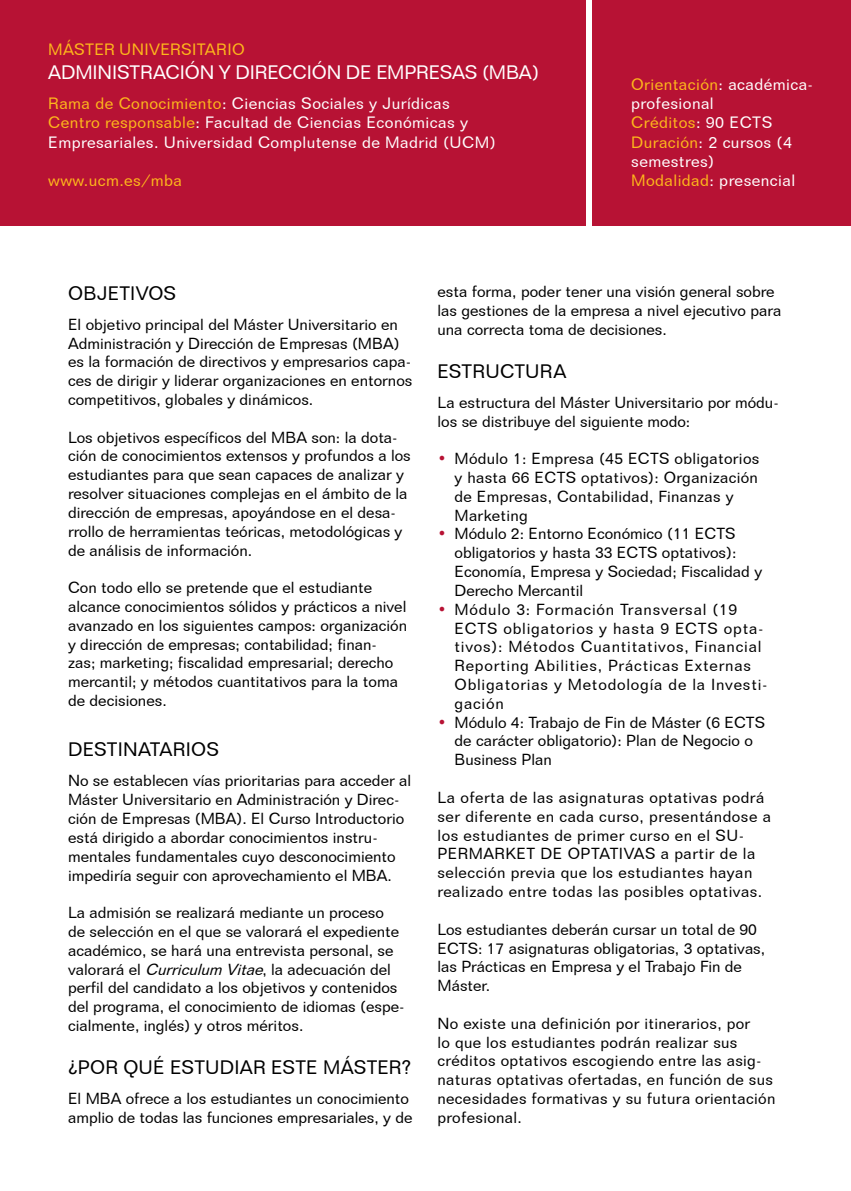
<style>
.page{position:relative;width:851px;height:1191px;background:#fff}
.page>*{position:absolute;margin:0;border:0;box-sizing:border-box;transform-origin:0 0}
.t1{font:19px "Folio BT";letter-spacing:.01em;color:#000}
.t2{font:19px "Folio BT";letter-spacing:-.01em;color:#fff}
.t3{font:16px/19.2px "Folio BT";letter-spacing:.025em;color:#fff}
.t4{font:16px "Folio BT";letter-spacing:.02em;color:#fdb71b}
.t5{font:15.6px/18.8px "Folio BT";color:#000}
.t6{font:15.6px/18.8px "Folio BT";letter-spacing:.02em;color:#000}
.t7{font:15.6px/18.8px "Folio BT";letter-spacing:.03em;color:#000}
.t8{font:15.6px/18.8px "Folio BT";letter-spacing:.05em;color:#000}
.s1{color:#fdb71b}
.s2{font-style:italic}
.s3{color:#b71234}
</style>
<div class="page">
<div style="left:592px;top:0;width:258px;height:225px;background:#b71234"></div>
<div style="left:0;top:0;width:585px;height:225px;background:#b71234"></div>
<p class="t4" style="left:48px;top:39px;width:198px">MÁSTER UNIVERSITARIO</p>
<p class="t2" style="left:48px;top:60px;width:492px">ADMINISTRACIÓN Y DIRECCIÓN DE EMPRESAS (MBA)</p>
<p class="t3" style="left:48px;top:94px;width:449px"><span class="s1">Rama de Conocimiento</span>: Ciencias Sociales y Jurídicas<br><span class="s1">Centro responsable</span>: Facultad de Ciencias Económicas y<br>Empresariales. Universidad Complutense de Madrid (UCM)</p>
<p class="t4" style="left:48px;top:171px;width:135px">www.ucm.es/mba</p>
<p class="t3" style="left:631px;top:75px;width:183px"><span class="s1">Orientación</span>: académica&shy;profesional<br><span class="s1">Créditos</span>: 90 ECTS<br><span class="s1">Duración</span>: 2 cursos (4 semestres)<br><span class="s1">Modalidad</span>: presencial</p>
<p class="t1" style="left:68px;top:281px;width:110px">OBJETIVOS</p>
<p class="t5" style="left:68px;top:315px;width:346px">El objetivo principal del Máster Universitario en Administración y Dirección de Empresas (MBA) es la formación de directivos y empresarios capa&shy;ces de dirigir y liderar organizaciones en entornos competitivos, globales y dinámicos.</p>
<p class="t5" style="left:68px;top:427px;width:344px">Los objetivos específicos del MBA son: la dota&shy;ción de conocimientos extensos y profundos a los estudiantes para que sean capaces de analizar y resolver situaciones complejas en el ámbito de la dirección de empresas, apoyándose en el desa&shy;rrollo de herramientas teóricas, metodológicas y de análisis de información.</p>
<p class="t5" style="left:68px;top:578px;width:340px">Con todo ello se pretende que el estudiante alcance conocimientos sólidos y prácticos a nivel avanzado en los siguientes campos: organización y dirección de empresas; contabilidad; finan&shy;zas; marketing; fiscalidad empresarial; derecho mercantil; y métodos cuantitativos para la toma de decisiones.</p>
<p class="t1" style="left:68px;top:738px;width:153px">DESTINATARIOS</p>
<p class="t5" style="left:68px;top:771px;width:344px">No se establecen vías prioritarias para acceder al Máster Universitario en Administración y Direc&shy;ción de Empresas (MBA). El Curso Introductorio está dirigido a abordar conocimientos instru&shy;mentales fundamentales cuyo desconocimiento impediría seguir con aprovechamiento el MBA.</p>
<p class="t5" style="left:68px;top:903px;width:338px">La admisión se realizará mediante un proceso de selección en el que se valorará el expediente académico, se hará una entrevista personal, se valorará el <span class="s2">Curriculum Vitae</span>, la adecuación del perfil del candidato a los objetivos y contenidos del programa, el conocimiento de idiomas (espe&shy;cialmente, inglés) y otros méritos.</p>
<p class="t1" style="left:68px;top:1055px;width:345px">¿POR QUÉ ESTUDIAR ESTE MÁSTER?</p>
<p class="t5" style="left:68px;top:1089px;width:346px">El MBA ofrece a los estudiantes un conocimiento amplio de todas las funciones empresariales, y de</p>
<p class="t5" style="left:437px;top:282px;width:345px">esta forma, poder tener una visión general sobre las gestiones de la empresa a nivel ejecutivo para una correcta toma de decisiones.</p>
<p class="t1" style="left:437px;top:359px;width:130px">ESTRUCTURA</p>
<p class="t5" style="left:437px;top:392px;width:343px">La estructura del Máster Universitario por módu&shy;los se distribuye del siguiente modo:</p>
<p class="t6" style="left:454px;top:449px;width:306px;text-indent:-17px"><span class="s3">•</span> Módulo 1: Empresa (45 ECTS obligatorios y hasta 66 ECTS optativos): Organización de Empresas, Contabilidad, Finanzas y Marketing</p>
<p class="t5" style="left:454px;top:524px;width:309px;text-indent:-17px"><span class="s3">•</span> Módulo 2: Entorno Económico (11 ECTS obligatorios y hasta 33 ECTS optativos):<br>Economía, Empresa y Sociedad; Fiscalidad y Derecho Mercantil</p>
<p class="t8" style="left:454px;top:599px;width:314px;text-indent:-17px"><span class="s3">•</span> Módulo 3: Formación Transversal (19<br>ECTS obligatorios y hasta 9 ECTS opta&shy;tivos): Métodos Cuantitativos, Financial Reporting Abilities, Prácticas Externas Obligatorias y Metodología de la Investi&shy;gación</p>
<p class="t5" style="left:454px;top:712px;width:312px;text-indent:-17px"><span class="s3">•</span> Módulo 4: Trabajo de Fin de Máster (6 ECTS de carácter obligatorio): Plan de Negocio o<br>Business Plan</p>
<p class="t7" style="left:437px;top:788px;width:335px">La oferta de las asignaturas optativas podrá ser diferente en cada curso, presentándose a los estudiantes de primer curso en el SU-PERMARKET DE OPTATIVAS a partir de la selección previa que los estudiantes hayan realizado entre todas las posibles optativas.</p>
<p class="t5" style="left:437px;top:919px;width:329px">Los estudiantes deberán cursar un total de 90<br>ECTS: 17 asignaturas obligatorias, 3 optativas, las Prácticas en Empresa y el Trabajo Fin de Máster.</p>
<p class="t6" style="left:437px;top:1013px;width:339px">No existe una definición por itinerarios, por<br>lo que los estudiantes podrán realizar sus créditos optativos escogiendo entre las asig&shy;naturas optativas ofertadas, en función de sus necesidades formativas y su futura orientación profesional.</p>
</div>
